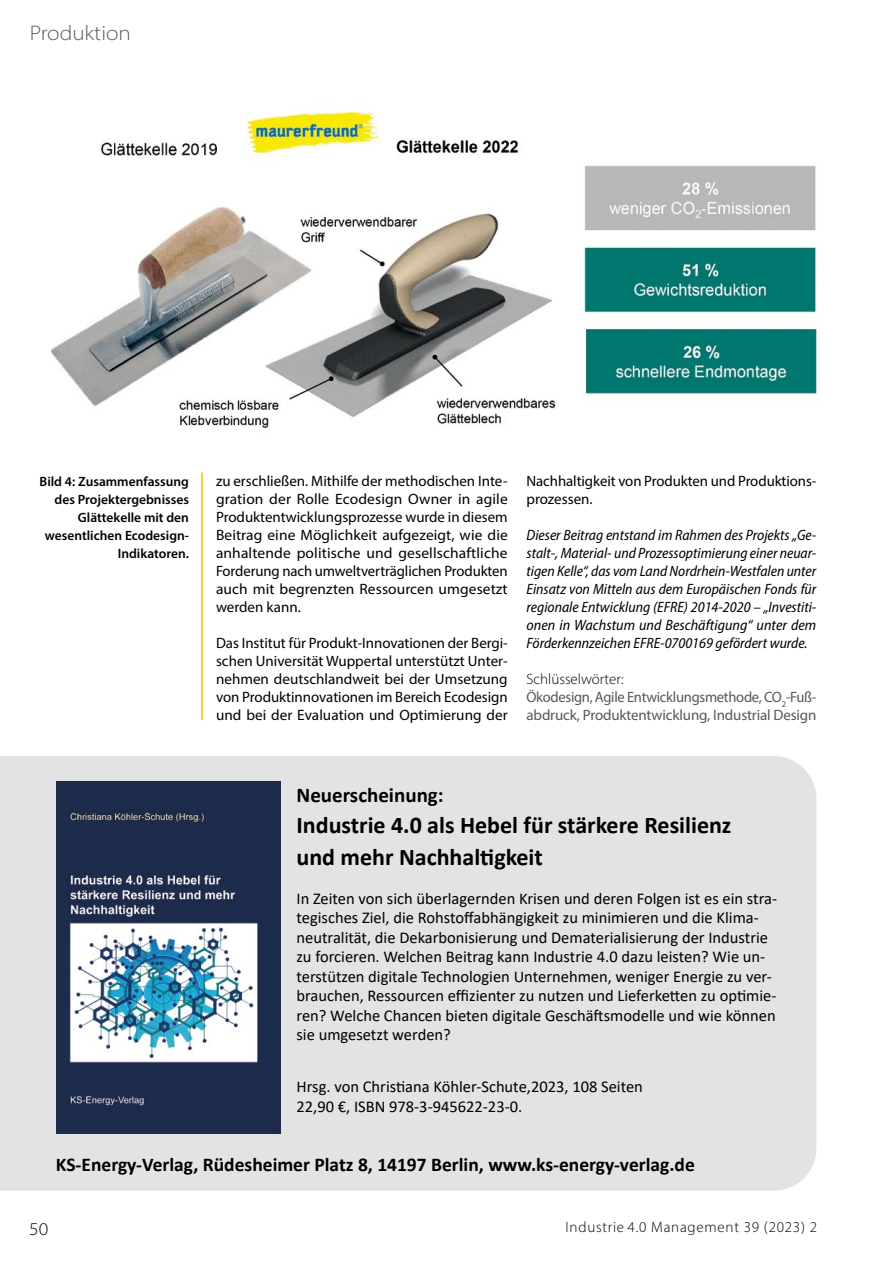
<style>
.page{position:relative;width:893px;height:1263px;background:#fff}
.page>*{position:absolute;margin:0;border:0;box-sizing:border-box;transform-origin:0 0}
.t1{font:700 24px/31.5px "Calibri";color:#000}
.t2{font:700 21px "Calibri";color:#000}
.t3{font:300 semi-expanded 21px "Myriad Pro";color:#575756}
.t4{font:700 19.5px "Calibri";color:#000}
.t5{font:300 semi-expanded 18px "Myriad Pro";color:#000}
.t6{font:16.5px/19.5px "Calibri";color:#000}
.t7{font:15px/18px "Myriad Pro";color:#000;text-align:justify}
.t8{font:italic semi-condensed 15px/18px "Myriad Pro";color:#000;text-align:justify}
.t9{font:15px/18px "Myriad Pro";letter-spacing:-.015em;color:#575756}
.t10{font:300 15px "Myriad Pro";letter-spacing:.05em;color:#000}
.t11{font:600 13.5px/18px "Myriad Pro";color:#000;text-align:right}
.s1{font-weight:300;color:#000}
</style>
<div class="page">
<img style="left:50px;top:107px;width:767px;height:321px">
<hr style="left:201px;top:473px;width:2px;height:247px;background:#fbba00">
<div style="left:0;top:756px;width:816px;height:435px;background:#e3e3e3"></div>
<img style="left:57px;top:782px;width:224px;height:351px">
<h2 class="t3" style="left:30px;top:20px;width:103px">Produktion</h2>
<p class="t7" style="left:216px;top:472px;width:293px">zu erschließen. Mithilfe der methodischen Inte&shy;gration der Rolle Ecodesign Owner in agile Produktentwicklungsprozesse wurde in diesem Beitrag eine Möglichkeit aufgezeigt, wie die anhaltende politische und gesellschaftliche Forderung nach umweltverträglichen Produkten auch mit begrenzten Ressourcen umgesetzt werden kann.</p>
<p class="t7" style="left:216px;top:634px;width:293px">Das Institut für Produkt-Innovationen der Bergi&shy;schen Universität Wuppertal unterstützt Unter&shy;nehmen deutschlandweit bei der Umsetzung von Produktinnovationen im Bereich Ecodesign und bei der Evaluation und Optimierung der</p>
<p class="t11" style="left:40px;top:472px;width:151px">Bild 4: Zusammenfassung des Projektergebnisses<br>Glättekelle mit den wesentlichen Ecodesign-<br>Indikatoren.</p>
<p class="t7" style="left:526px;top:472px;width:291px">Nachhaltigkeit von Produkten und Produktions&shy;prozessen.</p>
<p class="t8" style="left:526px;top:526px;width:291px">Dieser Beitrag entstand im Rahmen des Projekts „Ge&shy;stalt-, Material- und Prozessoptimierung einer neuar&shy;tigen Kelle“, das vom Land Nordrhein-Westfalen unter Einsatz von Mitteln aus dem Europäischen Fonds für regionale Entwicklung (EFRE) 2014-2020 – „Investiti&shy;onen in Wachstum und Beschäftigung“ unter dem Förderkennzeichen EFRE-0700169 gefördert wurde.</p>
<p class="t9" style="left:526px;top:670px;width:291px"><span class="s1">Schlüsselwörter:<br></span>Ökodesign, Agile Entwicklungsmethode, CO<sub>2</sub>-Fuß&shy;abdruck, Produktentwicklung, Industrial Design</p>
<h2 class="t2" style="left:297px;top:780px;width:149px">Neuerscheinung:</h2>
<h1 class="t1" style="left:297px;top:809px;width:436px">Industrie 4.0 als Hebel für stärkere Resilienz und mehr Nachhaltigkeit</h1>
<p class="t6" style="left:297px;top:888px;width:482px">In Zeiten von sich überlagernden Krisen und deren Folgen ist es ein stra&shy;tegisches Ziel, die Rohstoffabhängigkeit zu minimieren und die Klima&shy;neutralität, die Dekarbonisierung und Dematerialisierung der Industrie zu forcieren. Welchen Beitrag kann Industrie 4.0 dazu leisten? Wie un&shy;terstützen digitale Technologien Unternehmen, weniger Energie zu ver&shy;brauchen, Ressourcen effizienter zu nutzen und Lieferketten zu optimie&shy;ren? Welche Chancen bieten digitale Geschäftsmodelle und wie können sie umgesetzt werden?</p>
<p class="t6" style="left:297px;top:1077px;width:348px">Hrsg. von Christiana Köhler-Schute,2023, 108 Seiten<br>22,90 €, ISBN 978-3-945622-23-0.</p>
<h3 class="t4" style="left:56px;top:1150px;width:640px">KS-Energy-Verlag, Rüdesheimer Platz 8, 14197 Berlin, www.ks-energy-verlag.de</h3>
<p class="t5" style="left:29px;top:1218px;width:21px">50</p>
<p class="t10" style="left:565px;top:1218px;width:253px">Industrie 4.0 Management 39 (2023) 2</p>
</div>
